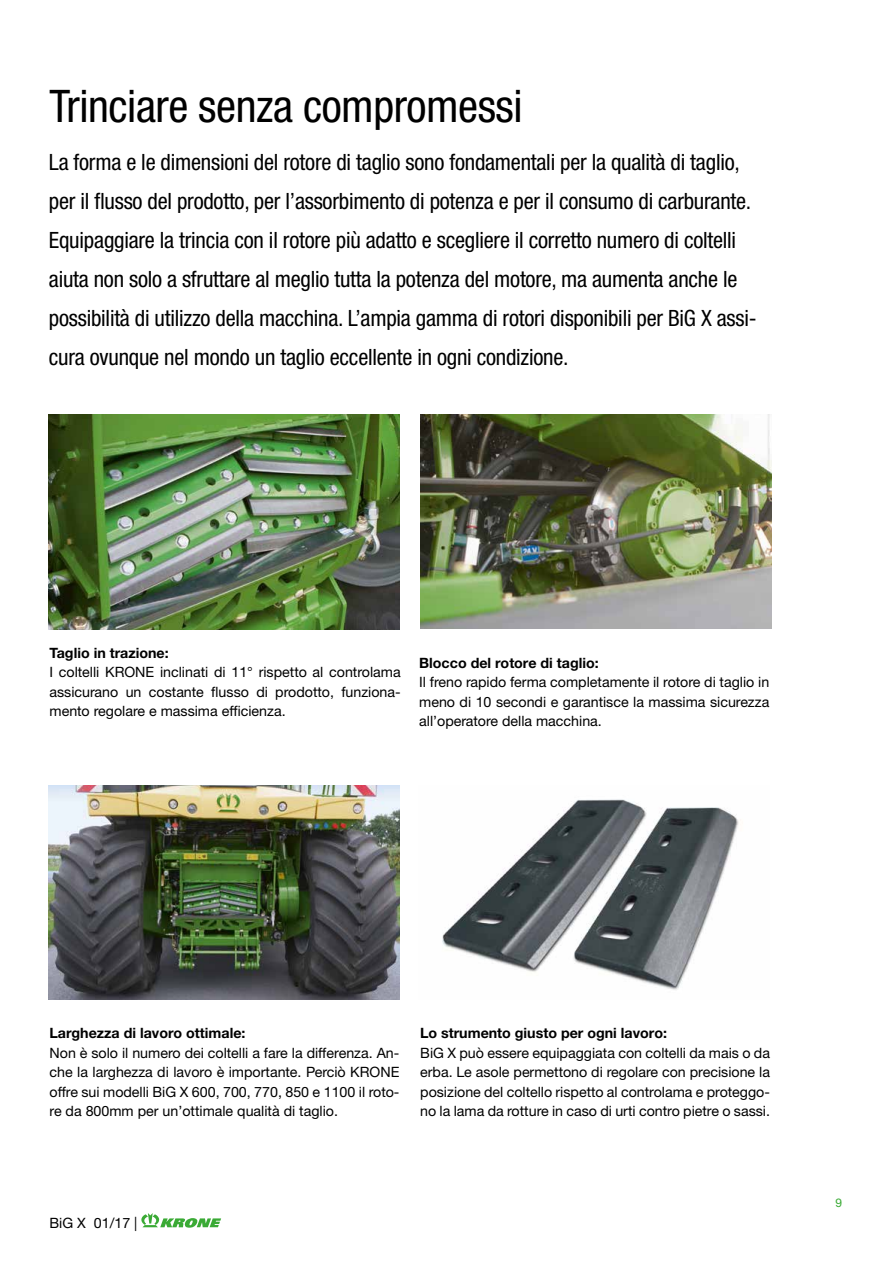
<style>
.page{position:relative;width:893px;height:1263px;background:#fff}
.page>*{position:absolute;margin:0;border:0;box-sizing:border-box;transform-origin:0 0}
.t1{font:condensed 45px "Helvetica Neue LTW1 G";letter-spacing:-.01em;color:#000}
.t2{font:condensed 22.5px/39px "Helvetica Neue LTW1 G";letter-spacing:-.01em;color:#000}
.t3{font:14.25px/19.5px "Helvetica Neue LTW1 G";color:#000;text-align:justify}
.t4{font:700 14.25px "Helvetica Neue LTW1 G";color:#000}
.t5{font:12px "Helvetica Neue LTW1 G";color:#3aaa35}
</style>
<div class="page">
<img style="left:49px;top:785px;width:351px;height:215px">
<img style="left:442px;top:799px;width:297px;height:191px">
<img style="left:49px;top:415px;width:350px;height:214px">
<img style="left:420px;top:414px;width:351px;height:215px">
<svg style="left:141px;top:1213px;width:80px;height:15px"></svg>
<h1 class="t1" style="left:50px;top:79px;width:475px">Trinciare senza compromessi</h1>
<p class="t2" style="left:49px;top:143px;width:709px">La forma e le dimensioni del rotore di taglio sono fondamentali per la qualità di taglio, per il flusso del prodotto, per l’assorbimento di potenza e per il consumo di carburante.<br>Equipaggiare la trincia con il rotore più adatto e scegliere il corretto numero di coltelli aiuta non solo a sfruttare al meglio tutta la potenza del motore, ma aumenta anche le possibilità di utilizzo della macchina. L’ampia gamma di rotori disponibili per BiG X assi&shy;cura ovunque nel mondo un taglio eccellente in ogni condizione.</p>
<p class="t4" style="left:50px;top:644px;width:121px">Taglio in trazione:</p>
<p class="t3" style="left:50px;top:662px;width:353px">I coltelli KRONE inclinati di 11° rispetto al controlama assicurano un costante flusso di prodotto, funziona&shy;mento regolare e massima efficienza.</p>
<p class="t4" style="left:419px;top:654px;width:181px">Blocco del rotore di taglio:</p>
<p class="t3" style="left:419px;top:672px;width:352px">Il freno rapido ferma completamente il rotore di taglio in meno di 10 secondi e garantisce la massima sicurezza all’operatore della macchina.</p>
<p class="t4" style="left:50px;top:1024px;width:197px">Larghezza di lavoro ottimale:</p>
<p class="t3" style="left:50px;top:1043px;width:351px">Non è solo il numero dei coltelli a fare la differenza. An&shy;che la larghezza di lavoro è importante. Perciò KRONE offre sui modelli BiG X 600, 700, 770, 850 e 1100 il roto&shy;re da 800mm per un’ottimale qualità di taglio.</p>
<p class="t4" style="left:420px;top:1024px;width:248px">Lo strumento giusto per ogni lavoro:</p>
<p class="t3" style="left:420px;top:1043px;width:351px">BiG X può essere equipaggiata con coltelli da mais o da erba. Le asole permettono di regolare con precisione la posizione del coltello rispetto al controlama e proteggo&shy;no la lama da rotture in caso di urti contro pietre o sassi.</p>
<p class="t3" style="left:50px;top:1213px;width:89px">BiG X 01/17 |</p>
<p class="t5" style="left:836px;top:1195px;width:8px">9</p>
</div>
